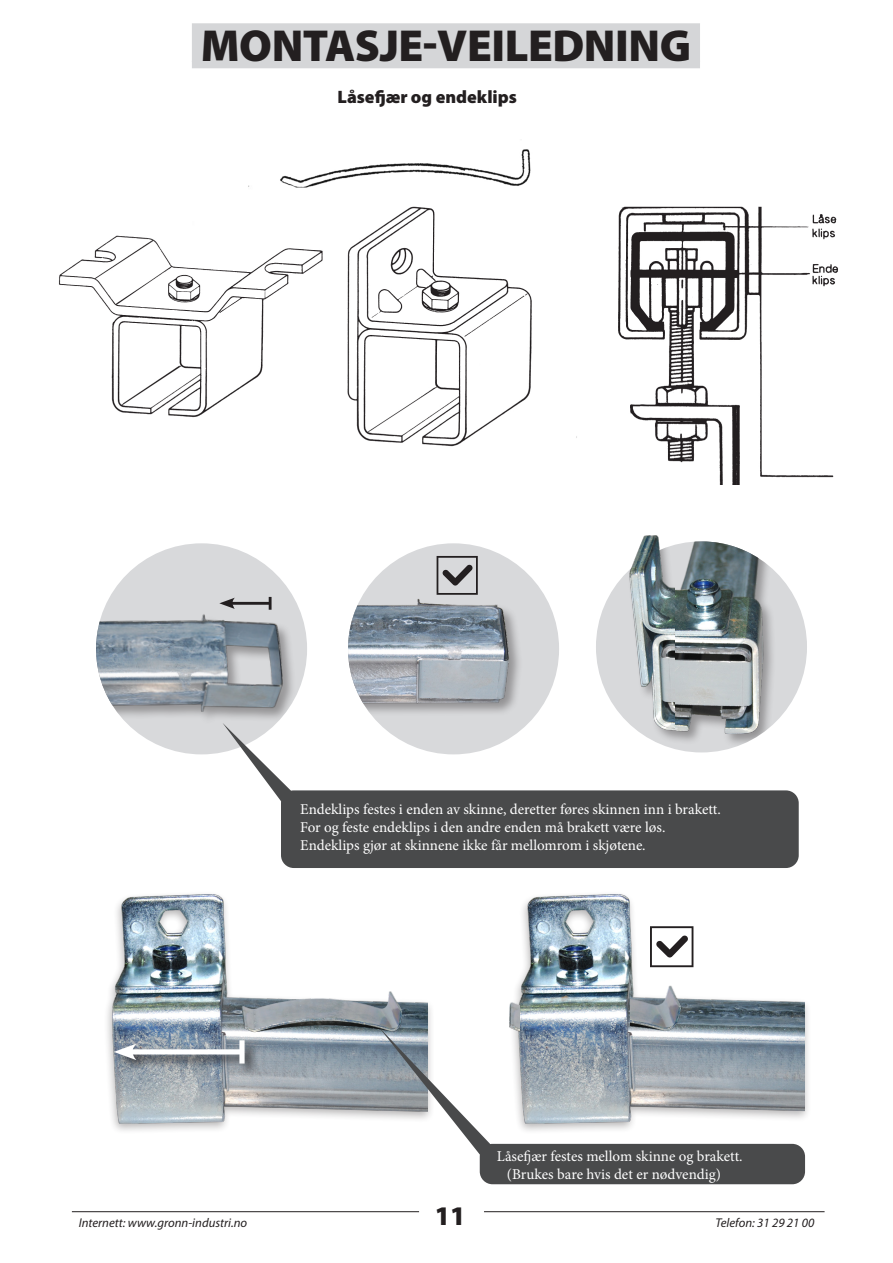
<style>
.page{position:relative;width:893px;height:1263px;background:#fff}
.page>*{position:absolute;margin:0;border:0;box-sizing:border-box;transform-origin:0 0}
.over{font:900 45px "Myriad Pro";letter-spacing:-.01em;color:#231f20}
.t1{font:900 27px "Myriad Pro";color:#231f20}
.tekn2fet{font:900 18px "Myriad Pro";color:#231f20}
.t2{font:15px "Minion Pro";color:#fff}
.t3{font:italic 12.75px "Myriad Pro";color:#231f20}
</style>
<div class="page">
<hr style="left:72px;top:1211px;width:753px;height:1px;background:#231f20">
<div style="left:419px;top:1191px;width:65px;height:42px;background:#fff"></div>
<img style="left:59px;top:68px;width:779px;height:417px">
<div style="left:192px;top:23px;width:508px;height:45px;background:#d5d6d8"></div>
<img style="left:107px;top:894px;width:321px;height:237px">
<img style="left:234px;top:987px;width:179px;height:48px">
<div style="left:509px;top:891px;width:303px;height:244px;background:#231f20;opacity:.33"></div>
<img style="left:479px;top:891px;width:325px;height:275px">
<img style="left:630px;top:981px;width:59px;height:54px">
<img style="left:496px;top:981px;width:23px;height:54px">
<div style="left:96px;top:543px;width:211px;height:211px;background:#d8d9db;border-radius:50%"></div>
<div style="left:96px;top:614px;width:201px;height:112px;background:#231f20;opacity:.38"></div>
<img style="left:96px;top:607px;width:197px;height:107px">
<div style="left:348px;top:543px;width:211px;height:211px;background:#d8d9db;border-radius:50%"></div>
<div style="left:348px;top:598px;width:175px;height:119px;background:#231f20;opacity:.38"></div>
<img style="left:348px;top:589px;width:169px;height:130px">
<div style="left:596px;top:541px;width:211px;height:211px;background:#d8d9db;border-radius:50%"></div>
<div style="left:627px;top:541px;width:151px;height:207px;background:#231f20;opacity:.38"></div>
<img style="left:624px;top:541px;width:144px;height:197px">
<hr style="left:229px;top:602px;width:41px;height:3px;background:#231f20">
<svg style="left:269px;top:597px;width:3px;height:13px"></svg>
<svg style="left:219px;top:598px;width:16px;height:11px"></svg>
<img style="left:626px;top:535px;width:49px;height:201px">
<div style="left:113px;top:1038px;width:146px;height:39px;background:#231f20;opacity:.75"></div>
<div style="left:127px;top:1049px;width:115px;height:5px;background:#fff"></div>
<div style="left:239px;top:1040px;width:6px;height:23px;background:#fff"></div>
<svg style="left:114px;top:1043px;width:23px;height:17px"></svg>
<svg style="left:650px;top:926px;width:43px;height:41px"></svg>
<svg style="left:437px;top:556px;width:41px;height:39px"></svg>
<div style="left:480px;top:1144px;width:325px;height:40px;background:#494a4b;border-radius:13px"></div>
<div style="left:281px;top:790px;width:518px;height:78px;background:#494a4b;border-radius:13px"></div>
<svg style="left:223px;top:723px;width:71px;height:78px"></svg>
<svg style="left:378px;top:1026px;width:113px;height:129px"></svg>
<p class="over" style="left:201px;top:21px;width:492px">MONTASJE-VEILEDNING</p>
<p class="tekn2fet" style="left:337px;top:87px;width:181px">Låsefjær og endeklips</p>
<p class="t2" style="left:300px;top:799px;width:422px">Endeklips festes i enden av skinne, deretter føres skinnen inn i brakett.</p>
<p class="t2" style="left:300px;top:817px;width:367px">For og feste endeklips i den andre enden må brakett være løs.</p>
<p class="t2" style="left:300px;top:835px;width:347px">Endeklips gjør at skinnene ikke får mellomrom i skjøtene.</p>
<p class="t2" style="left:497px;top:1146px;width:247px">Låsefjær festes mellom skinne og brakett.</p>
<p class="t2" style="left:507px;top:1164px;width:215px">(Brukes bare hvis det er nødvendig)</p>
<p class="t3" style="left:79px;top:1216px;width:170px">Internett: www.gronn-industri.no</p>
<h2 class="t1" style="left:435px;top:1201px;width:32px">11</h2>
<p class="t3" style="left:715px;top:1216px;width:100px">Telefon: 31 29 21 00</p>
</div>
